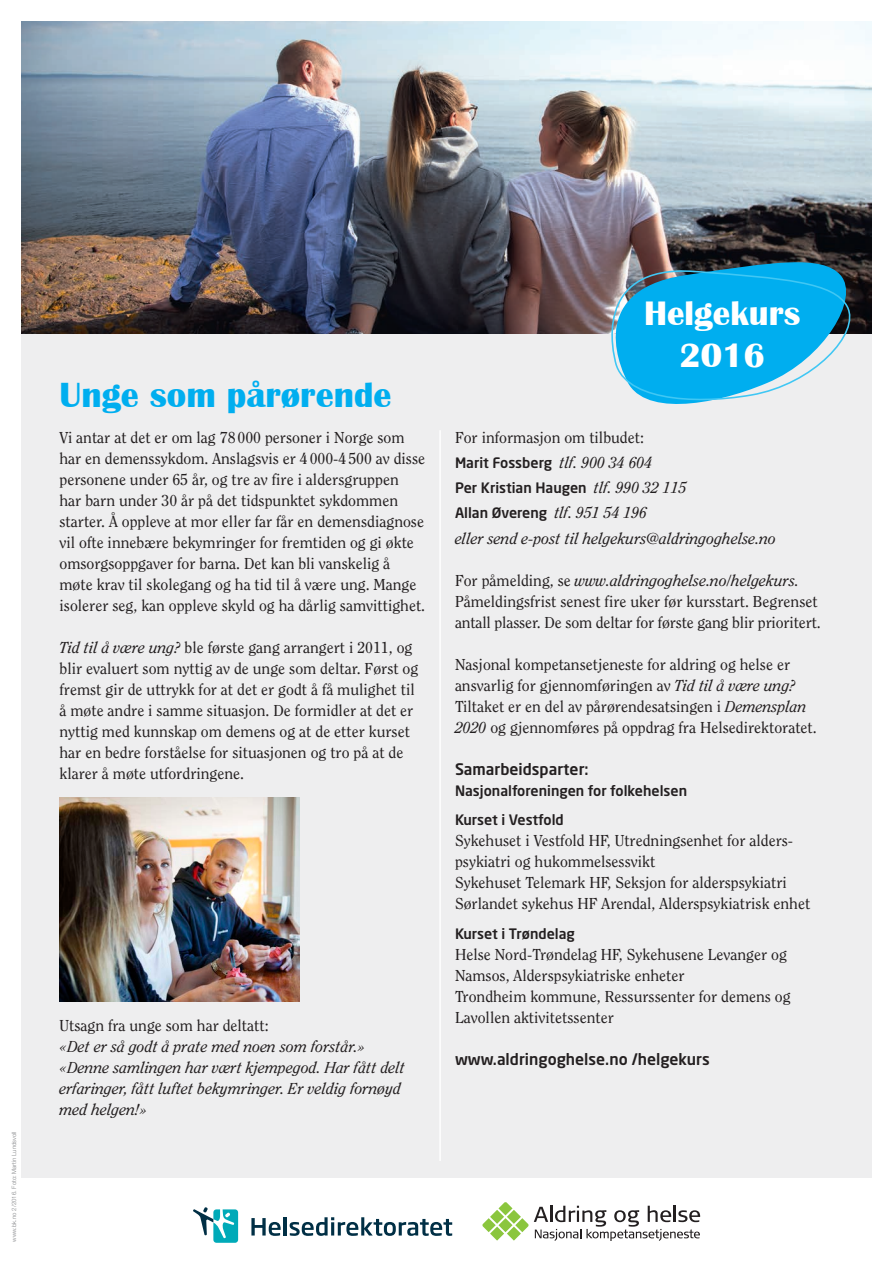
<style>
.page{position:relative;width:893px;height:1263px;background:#fff}
.page>*{position:absolute;margin:0;border:0;box-sizing:border-box;transform-origin:0 0}
.t1{font:700 36px "Britannic";color:#00aeef}
.t2{font:700 34.95px/42px "Britannic";color:#fff;text-align:center}
.t3{font:15.75px/21px "Clearface";color:#231f20}
.t4{font:italic 15.75px/21px "Clearface";color:#231f20}
.t5{font:500 15.75px "Neo Sans";color:#231f20}
.t6{font:500 14.25px/25.2px "Neo Sans";color:#231f20}
.t7{font:300 6px "Helvetica Neue";color:#808285}
.s1{font-style:italic}
.s2{font-family:"Clearface";font-weight:400;font-style:italic;font-size:15.75px}
</style>
<div class="page">
<div style="left:21px;top:21px;width:851px;height:1157px;background:#eeeeef"></div>
<img style="left:60px;top:797px;width:239px;height:204px">
<img style="left:21px;top:21px;width:851px;height:312px">
<svg style="left:482px;top:1202px;width:218px;height:39px"></svg>
<svg style="left:579px;top:254px;width:281px;height:80px;background:#4c4042"></svg>
<svg style="left:589px;top:263px;width:274px;height:141px"></svg>
<svg style="left:251px;top:1218px;width:30px;height:18px"></svg>
<hr style="left:284px;top:1217px;width:3px;height:18px;background:#002f45">
<svg style="left:290px;top:1217px;width:162px;height:19px"></svg>
<svg style="left:193px;top:1207px;width:45px;height:36px"></svg>
<hr style="left:439px;top:430px;width:2px;height:731px;background:#fff">
<p class="t7" style="left:10px;top:1242px;width:112px;rotate:-90deg">www.bk.no 2/2016. Foto: Martin Lundsvoll</p>
<h1 class="t1" style="left:60px;top:375px;width:333px">Unge som pårørende</h1>
<p class="t3" style="left:60px;top:426px;width:367px">Vi antar at det er om lag 78000 personer i Norge som har en demenssykdom. Anslagsvis er 4000-4500 av disse personene under 65 år, og tre av fire i aldersgruppen<br>har barn under 30 år på det tidspunktet sykdommen starter. Å oppleve at mor eller far får en demensdiagnose vil ofte innebære bekymringer for fremtiden og gi økte omsorgsoppgaver for barna. Det kan bli vanskelig å møte krav til skolegang og ha tid til å være ung. Mange isolerer seg, kan oppleve skyld og ha dårlig samvittighet.</p>
<p class="t3" style="left:60px;top:636px;width:360px"><span class="s1">Tid til å være ung?</span> ble første gang arrangert i 2011, og blir evaluert som nyttig av de unge som deltar. Først og fremst gir de uttrykk for at det er godt å få mulighet til å møte andre i samme situasjon. De formidler at det er nyttig med kunnskap om demens og at de etter kurset har en bedre forståelse for situasjonen og tro på at de klarer å møte utfordringene.</p>
<p class="t3" style="left:60px;top:1014px;width:211px">Utsagn fra unge som har deltatt:</p>
<p class="t4" style="left:60px;top:1035px;width:347px">«Det er så godt å prate med noen som forstår.» «Denne samlingen har vært kjempegod. Har fått delt erfaringer, fått luftet bekymringer. Er veldig fornøyd med helgen!»</p>
<h2 class="t2" style="left:644px;top:293px;width:158px">Helgekurs<br>2016</h2>
<p class="t3" style="left:455px;top:426px;width:191px">For informasjon om tilbudet:</p>
<p class="t6" style="left:455px;top:450px;width:233px">Marit Fossberg <span class="s2">tlf. 900 34 604<br></span>Per Kristian Haugen <span class="s2">tlf. 990 32 115<br></span>Allan Øvereng <span class="s2">tlf. 951 54 196</span></p>
<p class="t4" style="left:455px;top:527px;width:323px">eller send e-post til helgekurs@aldringoghelse.no</p>
<p class="t3" style="left:455px;top:569px;width:367px">For påmelding, se <span class="s1">www.aldringoghelse.no/helgekurs.<br></span>Påmeldingsfrist senest fire uker før kursstart. Begrenset antall plasser. De som deltar for første gang blir prioritert.</p>
<p class="t3" style="left:455px;top:653px;width:363px">Nasjonal kompetansetjeneste for aldring og helse er ansvarlig for gjennomføringen av <span class="s1">Tid til å være ung?<br></span>Tiltaket er en del av pårørendesatsingen i <span class="s1">Demensplan 2020</span> og gjennomføres på oppdrag fra Helsedirektoratet.</p>
<p class="t5" style="left:455px;top:759px;width:135px">Samarbeidsparter:</p>
<p class="t6" style="left:455px;top:775px;width:234px;line-height:29.5px">Nasjonalforeningen for folkehelsen<br>Kurset i Vestfold</p>
<p class="t3" style="left:455px;top:830px;width:357px">Sykehuset i Vestfold HF, Utredningsenhet for alders&shy;psykiatri og hukommelsessvikt<br>Sykehuset Telemark HF, Seksjon for alderspsykiatri Sørlandet sykehus HF Arendal, Alderspsykiatrisk enhet</p>
<p class="t6" style="left:455px;top:920px;width:121px">Kurset i Trøndelag</p>
<p class="t3" style="left:455px;top:943px;width:337px">Helse Nord-Trøndelag HF, Sykehusene Levanger og Namsos, Alderspsykiatriske enheter<br>Trondheim kommune, Ressurssenter for demens og Lavollen aktivitetssenter</p>
<p class="t5" style="left:455px;top:1049px;width:256px">www.aldringoghelse.no /helgekurs</p>
</div>
